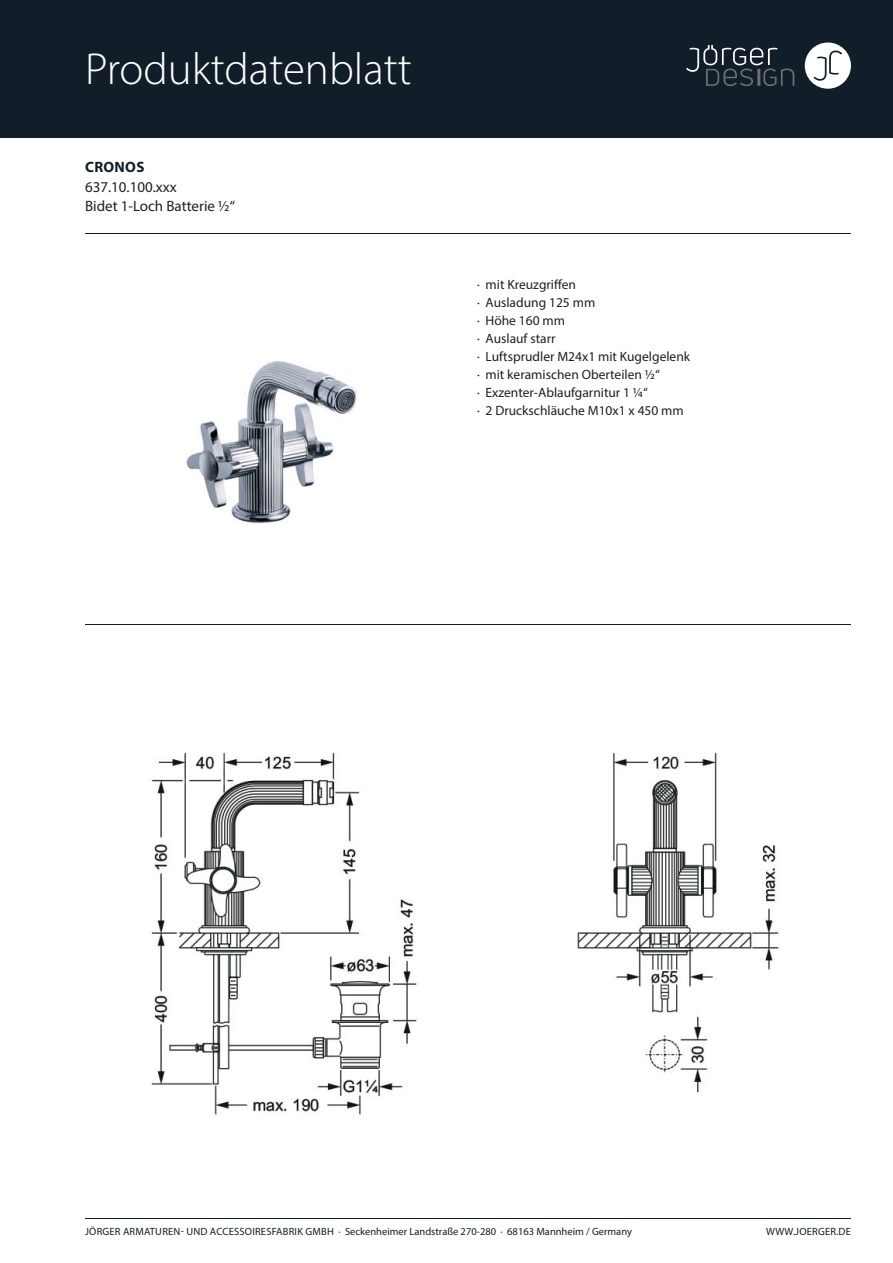
<style>
.page{position:relative;width:893px;height:1263px;background:#fff}
.page>*{position:absolute;margin:0;border:0;box-sizing:border-box;transform-origin:0 0}
.t1{font:300 45px "Myriad Pro";color:#fff}
.t2{font:15px "Myriad Pro";color:#231f20}
.t3{font:700 15px "Myriad Pro";letter-spacing:.02em;color:#111e29}
.t4{font:13.5px/18px "Myriad Pro";color:#231f20}
.t5{font:10.5px "Myriad Pro";letter-spacing:.005em;color:#111e29}
</style>
<div class="page">
<div style="left:0;top:0;width:893px;height:138px;background:#111e29"></div>
<div style="left:805px;top:43px;width:46px;height:46px;background:#fff;border-radius:50%"></div>
<svg style="left:814px;top:51px;width:28px;height:30px"></svg>
<svg style="left:686px;top:45px;width:108px;height:41px"></svg>
<hr style="left:85px;top:1218px;width:766px;height:1px;background:#111e29">
<hr style="left:85px;top:233px;width:766px;height:1px;background:#111e29">
<hr style="left:85px;top:624px;width:766px;height:1px;background:#111e29">
<img style="left:186px;top:361px;width:171px;height:162px">
<img style="left:151px;top:752px;width:629px;height:363px">
<h1 class="t1" style="left:85px;top:52px;width:328px">Produktdatenblatt</h1>
<p class="t3" style="left:85px;top:161px;width:61px">CRONOS</p>
<p class="t2" style="left:85px;top:200px;width:151px">Bidet 1-Loch Batterie ½“</p>
<p class="t2" style="left:85px;top:181px;width:93px">637.10.100.xxx</p>
<p class="t4" style="left:477px;top:277px;width:215px">· mit Kreuzgriffen<br>· Ausladung 125 mm<br>· Höhe 160 mm<br>· Auslauf starr<br>· Luftsprudler M24x1 mit Kugelgelenk · mit keramischen Oberteilen ½“<br>· Exzenter-Ablaufgarnitur 1 ¼“<br>· 2 Druckschläuche M10x1 x 450 mm</p>
<p class="t5" style="left:85px;top:1228px;width:548px">JÖRGER ARMATUREN- UND ACCESSOIRESFABRIK GMBH · Seckenheimer Landstraße 270-280 · 68163 Mannheim / Germany</p>
<p class="t5" style="left:766px;top:1228px;width:86px">WWW.JOERGER.DE</p>
</div>
